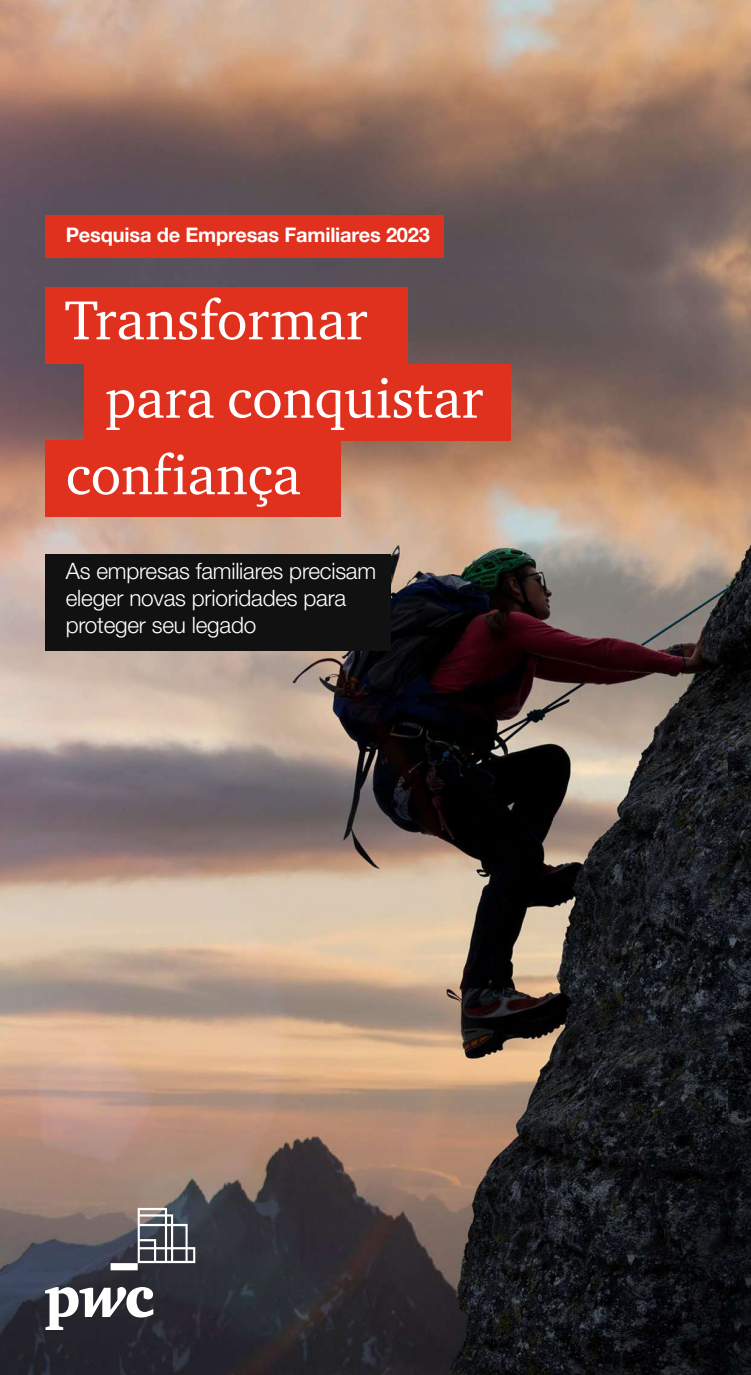
<style>
.page{position:relative;width:751px;height:1375px;background:#fff}
.page>*{position:absolute;margin:0;border:0;box-sizing:border-box;transform-origin:0 0}
.t1{font:56.25px/76.6px "ITC Charter Com";color:#fff}
.t2{font:300 22.5px/27px "Helvetica Neue LT Pro";letter-spacing:-.01em;color:#fff}
.t3{font:700 20px "Helvetica Neue LT Pro";letter-spacing:-.01em;color:#fff}
</style>
<div class="page">
<img style="left:0;top:0;width:750px;height:1375px">
<svg style="left:45px;top:1208px;width:150px;height:122px;background:#605f66"></svg>
<div style="left:45px;top:215px;width:398px;height:43px;background:#e0301e"></div>
<div style="left:45px;top:287px;width:362px;height:77px;background:#e0301e"></div>
<div style="left:45px;top:554px;width:345px;height:97px;background:#111"></div>
<div style="left:84px;top:364px;width:426px;height:77px;background:#e0301e"></div>
<div style="left:45px;top:441px;width:295px;height:76px;background:#e0301e"></div>
<p class="t3" style="left:66px;top:222px;width:365px">Pesquisa de Empresas Familiares 2023</p>
<h1 class="t1" style="left:64px;top:281px;width:304px">Transformar</h1>
<h1 class="t1" style="left:66px;top:359px;width:418px;text-indent:39px">para conquistar confiança</h1>
<p class="t2" style="left:66px;top:557px;width:311px">As empresas familiares precisam eleger novas prioridades para proteger seu legado</p>
</div>
